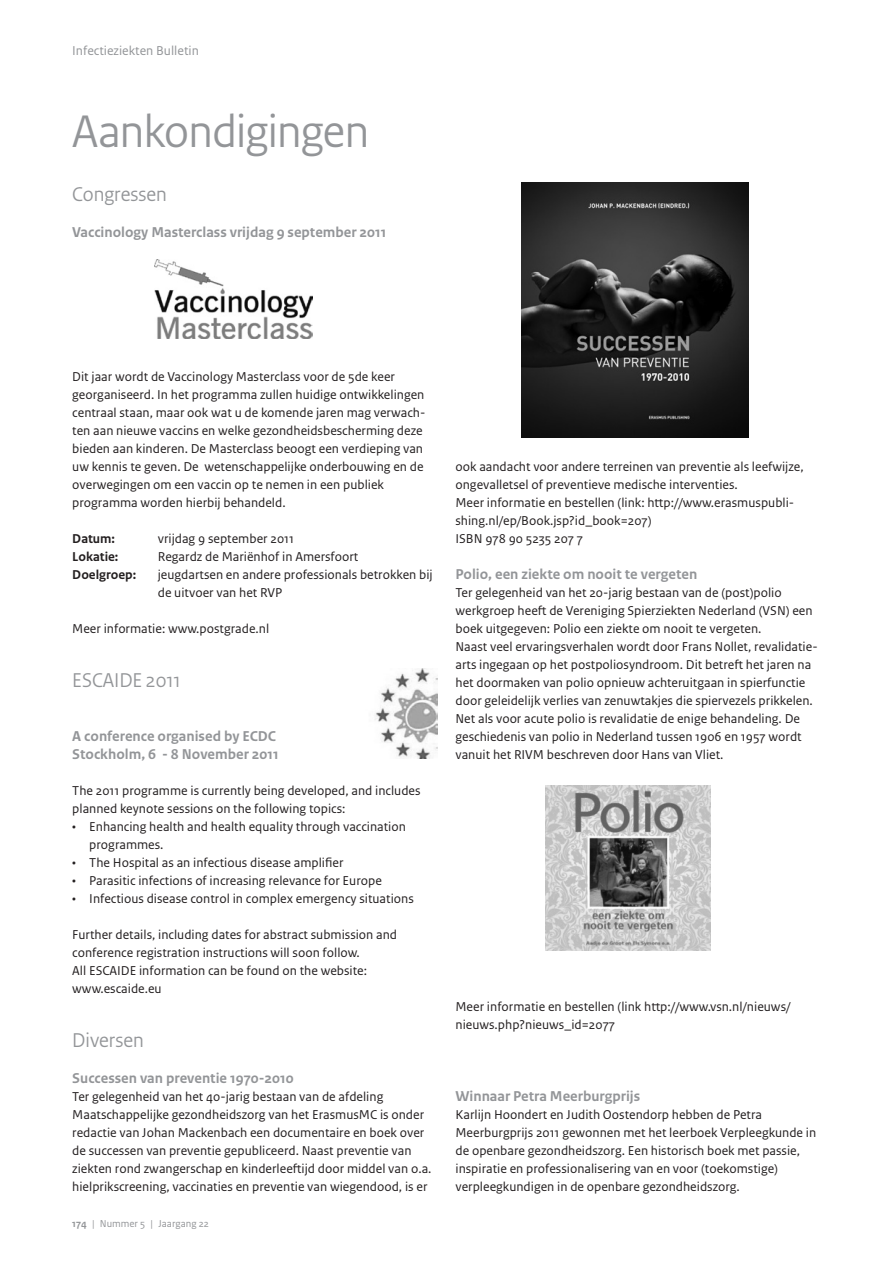
<style>
.page{position:relative;width:893px;height:1263px;background:#fff}
.page>*{position:absolute;margin:0;border:0;box-sizing:border-box;transform-origin:0 0}
.IB_Aankondigingstite{font:48px "Rijksoverheid Sans Heading";letter-spacing:-.01em;color:#939598}
.Kop2{font:21px "Rijksoverheid Sans Heading";color:#939598}
.Kop3{font:700 15px "Rijksoverheid Sans Text";color:#939598}
.Kop2-2{font:700 15px "Rijksoverheid Sans Text";color:#939598}
.IB_Broodtekst_Sans{font:700 15px "Rijksoverheid Sans Text";color:#939598}
.IB_Broodtekst_Sans-2{font:13.5px/18px "Rijksoverheid Sans Text";color:#231f20}
.IB_Broodtekst_Sans-3{font:700 13.5px "Rijksoverheid Sans Text";color:#231f20}
.t1{font:13.5px "Rijksoverheid Sans Text";color:#939598}
.t2{font:10.5px "Rijksoverheid Sans Text";color:#939598}
.s1{font-weight:700}
</style>
<div class="page">
<img style="left:154px;top:260px;width:159px;height:78px">
<img style="left:522px;top:183px;width:227px;height:254px">
<img style="left:545px;top:785px;width:165px;height:165px">
<img style="left:375px;top:669px;width:63px;height:90px">
<p class="t1" style="left:72px;top:43px;width:128px">Infectieziekten Bulletin</p>
<p class="IB_Aankondigingstite" style="left:72px;top:103px;width:298px">Aankondigingen</p>
<p class="Kop2" style="left:72px;top:182px;width:96px">Congressen</p>
<p class="Kop2-2" style="left:72px;top:223px;width:316px">Vaccinology Masterclass vrijdag 9 september 2011</p>
<p class="IB_Broodtekst_Sans-2" style="left:72px;top:367px;width:355px">Dit jaar wordt de Vaccinology Masterclass voor de 5de keer georganiseerd. In het programma zullen huidige ontwikkelingen centraal staan, maar ook wat u de komende jaren mag verwach&shy;ten aan nieuwe vaccins en welke gezondheidsbescherming deze bieden aan kinderen. De Masterclass beoogt een verdieping van uw kennis te geven. De wetenschappelijke onderbouwing en de overwegingen om een vaccin op te nemen in een publiek programma worden hierbij behandeld.</p>
<p class="IB_Broodtekst_Sans-3" style="left:72px;top:531px;width:44px">Datum:</p>
<p class="IB_Broodtekst_Sans-2" style="left:158px;top:529px;width:138px">vrijdag 9 september 2011</p>
<p class="IB_Broodtekst_Sans-3" style="left:72px;top:549px;width:48px">Lokatie:</p>
<p class="IB_Broodtekst_Sans-2" style="left:158px;top:547px;width:202px">Regardz de Mariënhof in Amersfoort</p>
<p class="IB_Broodtekst_Sans-3" style="left:72px;top:567px;width:66px">Doelgroep:</p>
<p class="IB_Broodtekst_Sans-2" style="left:158px;top:565px;width:276px">jeugdartsen en andere professionals betrokken bij de uitvoer van het RVP</p>
<p class="IB_Broodtekst_Sans-2" style="left:72px;top:619px;width:198px">Meer informatie: www.postgrade.nl</p>
<p class="Kop2" style="left:72px;top:668px;width:110px">ESCAIDE 2011</p>
<p class="Kop3" style="left:72px;top:727px;width:205px">A conference organised by ECDC</p>
<p class="Kop3" style="left:72px;top:745px;width:208px">Stockholm, 6 - 8 November 2011</p>
<p class="IB_Broodtekst_Sans-2" style="left:72px;top:781px;width:350px">The 2011 programme is currently being developed, and includes planned keynote sessions on the following topics:</p>
<p class="IB_Broodtekst_Sans-2" style="left:89px;top:817px;width:318px;text-indent:-17px">• Enhancing health and health equality through vaccination programmes.</p>
<p class="IB_Broodtekst_Sans-2" style="left:72px;top:853px;width:273px">• The Hospital as an infectious disease amplifier</p>
<p class="IB_Broodtekst_Sans-2" style="left:72px;top:871px;width:311px">• Parasitic infections of increasing relevance for Europe</p>
<p class="IB_Broodtekst_Sans-2" style="left:72px;top:889px;width:343px">• Infectious disease control in complex emergency situations</p>
<p class="IB_Broodtekst_Sans-2" style="left:72px;top:925px;width:326px">Further details, including dates for abstract submission and conference registration instructions will soon follow.</p>
<p class="IB_Broodtekst_Sans-2" style="left:72px;top:961px;width:296px">All ESCAIDE information can be found on the website:</p>
<p class="IB_Broodtekst_Sans-2" style="left:72px;top:979px;width:91px">www.escaide.eu</p>
<p class="Kop2" style="left:72px;top:1028px;width:73px">Diversen</p>
<p class="IB_Broodtekst_Sans" style="left:72px;top:1069px;width:223px">Successen van preventie 1970-2010</p>
<p class="IB_Broodtekst_Sans-2" style="left:72px;top:1087px;width:361px">Ter gelegenheid van het 40-jarig bestaan van de afdeling Maatschappelijke gezondheidszorg van het ErasmusMC is onder redactie van Johan Mackenbach een documentaire en boek over de successen van preventie gepubliceerd. Naast preventie van ziekten rond zwangerschap en kinderleeftijd door middel van o.a. hielprikscreening, vaccinaties en preventie van wiegendood, is er</p>
<p class="t2" style="left:72px;top:1217px;width:138px"><span class="s1">174</span> | Nummer 5 | Jaargang 22</p>
<p class="IB_Broodtekst_Sans-2" style="left:455px;top:457px;width:350px">ook aandacht voor andere terreinen van preventie als leefwijze, ongevalletsel of preventieve medische interventies.</p>
<p class="IB_Broodtekst_Sans-2" style="left:455px;top:493px;width:340px">Meer informatie en bestellen (link: http://www.erasmuspubli&shy;shing.nl/ep/Book.jsp?id_book=207)</p>
<p class="IB_Broodtekst_Sans-2" style="left:455px;top:529px;width:129px">ISBN 978 90 5235 207 7</p>
<p class="Kop3" style="left:455px;top:565px;width:243px">Polio, een ziekte om nooit te vergeten</p>
<p class="IB_Broodtekst_Sans-2" style="left:455px;top:583px;width:359px">Ter gelegenheid van het 20-jarig bestaan van de (post)polio werkgroep heeft de Vereniging Spierziekten Nederland (VSN) een boek uitgegeven: Polio een ziekte om nooit te vergeten.</p>
<p class="IB_Broodtekst_Sans-2" style="left:455px;top:637px;width:364px">Naast veel ervaringsverhalen wordt door Frans Nollet, revalidatie&shy;arts ingegaan op het postpoliosyndroom. Dit betreft het jaren na het doormaken van polio opnieuw achteruitgaan in spierfunctie door geleidelijk verlies van zenuwtakjes die spiervezels prikkelen.<br>Net als voor acute polio is revalidatie de enige behandeling. De geschiedenis van polio in Nederland tussen 1906 en 1957 wordt vanuit het RIVM beschreven door Hans van Vliet.</p>
<p class="IB_Broodtekst_Sans-2" style="left:455px;top:997px;width:336px">Meer informatie en bestellen (link http://www.vsn.nl/nieuws/ nieuws.php?nieuws_id=2077</p>
<p class="Kop3" style="left:455px;top:1087px;width:186px">Winnaar Petra Meerburgprijs</p>
<p class="IB_Broodtekst_Sans-2" style="left:455px;top:1105px;width:362px">Karlijn Hoondert en Judith Oostendorp hebben de Petra Meerburgprijs 2011 gewonnen met het leerboek Verpleegkunde in de openbare gezondheidszorg. Een historisch boek met passie, inspiratie en professionalisering van en voor (toekomstige) verpleegkundigen in de openbare gezondheidszorg.</p>
</div>
